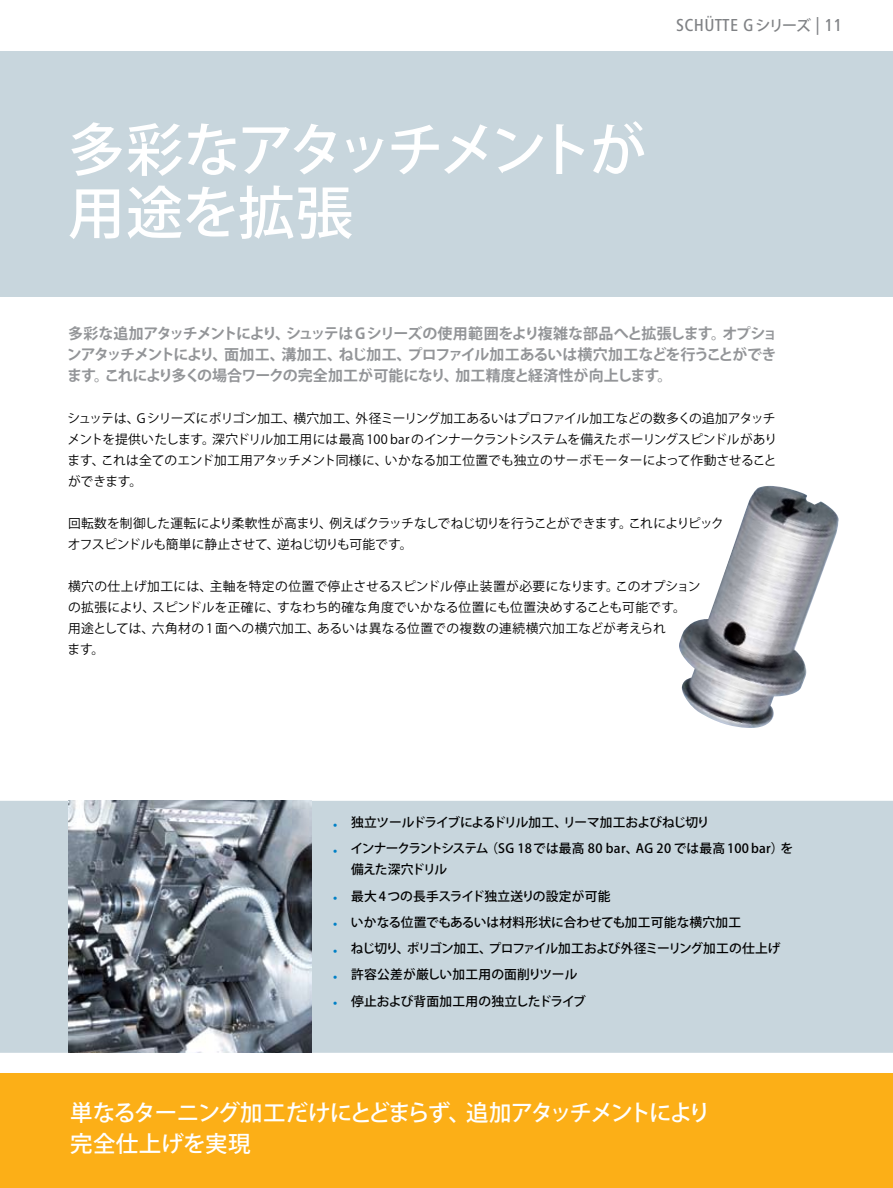
<style>
.page{position:relative;width:893px;height:1188px;background:#fff}
.page>*{position:absolute;margin:0;border:0;box-sizing:border-box;transform-origin:0 0}
.t1{font:500 57px/63px "Koz Go Pro";letter-spacing:-.065em;color:#fff}
.t2{font:500 22.5px/31.5px "Koz Go Pro";letter-spacing:-.07em;color:#fff}
.t3{font:500 condensed 18px "Frutiger Next LT";letter-spacing:.02em;color:#808285}
.t4{font:700 15px/21px "Koz Go Pro";letter-spacing:-.03em;color:#939598;text-align:justify}
.t5{font:12.75px/21px "Koz Go Pro";letter-spacing:.005em;color:#000;text-align:justify}
.t6{font:12.75px/21px "Koz Go Pro";letter-spacing:.035em;color:#000}
.t7{font:500 12.75px/21px "Koz Go Pro";color:#000}
.t8{font:12.75px/21px "Koz Go Pro";letter-spacing:-.02em;color:#000}
.t9{font:500 12.75px "Koz Go Pro";letter-spacing:-.06em;color:#000}
.s1{font-family:"Koz Go Pro";font-stretch:normal;font-size:15px}
.s2{color:#0080c6}
</style>
<div class="page">
<div style="left:0;top:51px;width:893px;height:246px;background:#c8d6dd"></div>
<div style="left:0;top:801px;width:893px;height:252px;background:#c8d6dd"></div>
<div style="left:0;top:1074px;width:893px;height:114px;background:#fcaf17"></div>
<img style="left:68px;top:801px;width:244px;height:252px">
<img style="left:679px;top:486px;width:160px;height:242px">
<h3 class="t3" style="left:676px;top:15px;width:167px">Schütte G<span class="s1">シリーズ</span> | 11</h3>
<h1 class="t1" style="left:68px;top:121px;width:580px">多彩なアタッチメントが用途を拡張</h1>
<p class="t4" style="left:67px;top:324px;width:712px">多彩な追加アタッチメントにより、シュッテは G シリーズの使用範囲をより複雑な部品へと拡張します。オプションアタッチメントにより、面加工、溝加工、ねじ加工、プロファイル加工あるいは横穴加工などを行うことができます。これにより多くの場合ワークの完全加工が可能になり、加工精度と経済性が向上します。</p>
<p class="t5" style="left:68px;top:408px;width:711px">シュッテは、G シリーズにポリゴン加工、横穴加工、外径ミーリング加工あるいはプロファイル加工などの数多くの追加アタッチメントを提供いたします。深穴ドリル加工用には最高 100 bar のインナークラントシステムを備えたボーリングスピンドルがあります、これは全てのエンド加工用アタッチメント同様に、いかなる加工位置でも独立のサーボモーターによって作動させることができます。</p>
<p class="t8" style="left:68px;top:513px;width:658px">回転数を制御した運転により柔軟性が高まり、例えばクラッチなしでねじ切りを行うことができます。これによりピックオフスピンドルも簡単に静止させて、逆ねじ切りも可能です。</p>
<p class="t6" style="left:68px;top:576px;width:634px">横穴の仕上げ加工には、主軸を特定の位置で停止させるスピンドル停止装置が必要になります。このオプションの拡張により、スピンドルを正確に、すなわち的確な角度でいかなる位置にも位置決めすることも可能です。用途としては、六角材の 1 面への横穴加工、あるいは異なる位置での複数の連続横穴加工などが考えられ<br>ます。</p>
<p class="t9" style="left:333px;top:814px;width:378px"><span class="s2">•</span> 独立ツールドライブによるドリル加工、リーマ加工およびねじ切り</p>
<p class="t7" style="left:351px;top:839px;width:444px;text-indent:-18px"><span class="s2">•</span> インナークラントシステム（SG 18では最高 80 bar、AG 20 では最高 100 bar）を備えた深穴ドリル</p>
<p class="t7" style="left:333px;top:886px;width:279px"><span class="s2">•</span> 最大 4つの長手スライド独立送りの設定が可能</p>
<p class="t7" style="left:333px;top:912px;width:410px"><span class="s2">•</span> いかなる位置でもあるいは材料形状に合わせても加工可能な横穴加工</p>
<p class="t9" style="left:333px;top:940px;width:449px"><span class="s2">•</span> ねじ切り、ポリゴン加工、プロファイル加工および外径ミーリング加工の仕上げ</p>
<p class="t7" style="left:333px;top:965px;width:246px"><span class="s2">•</span> 許容公差が厳しい加工用の面削りツール</p>
<p class="t7" style="left:333px;top:991px;width:254px"><span class="s2">•</span> 停止および背面加工用の独立したドライブ</p>
<h2 class="t2" style="left:70px;top:1098px;width:642px">単なるターニング加工だけにとどまらず、追加アタッチメントにより完全仕上げを実現</h2>
</div>
